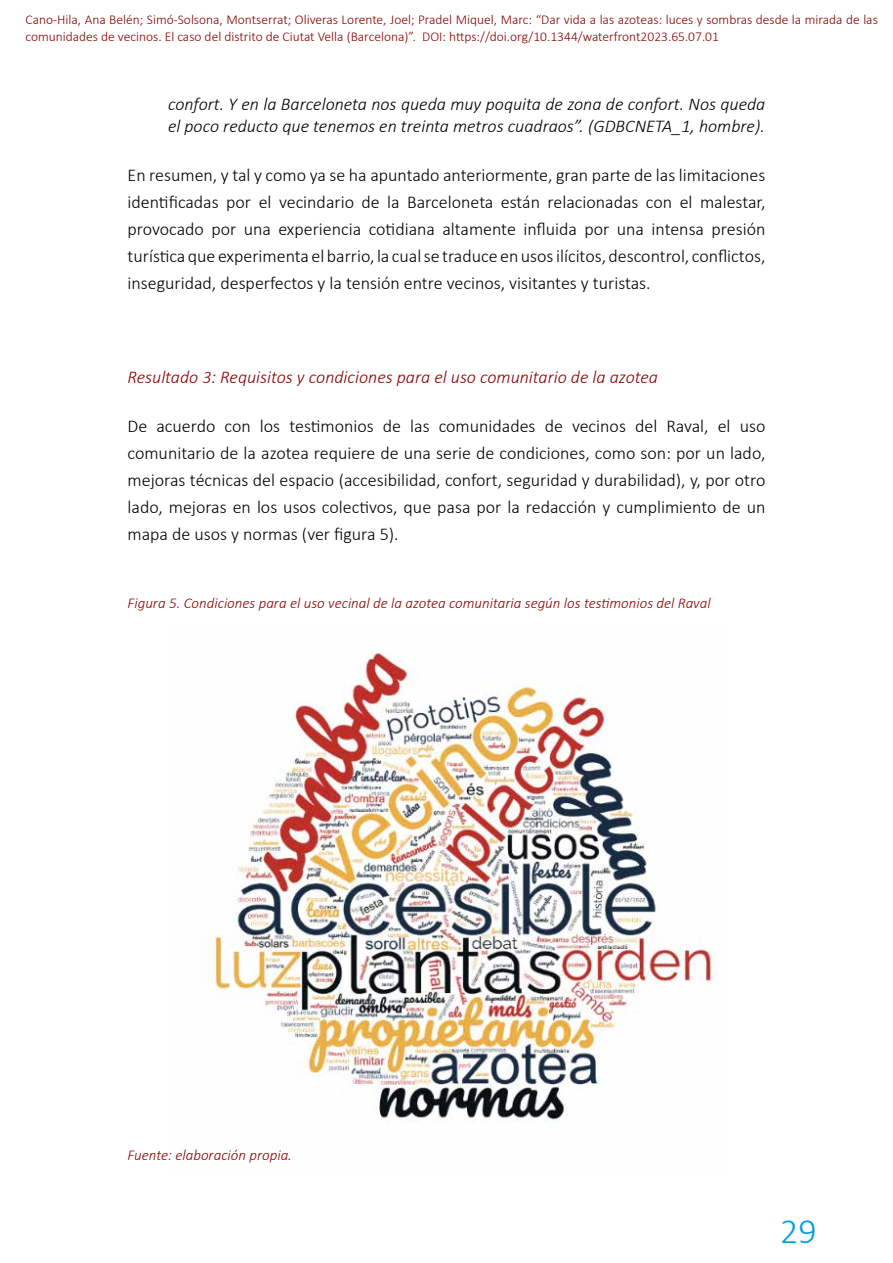
<style>
.page{position:relative;width:893px;height:1263px;background:#fff}
.page>*{position:absolute;margin:0;border:0;box-sizing:border-box;transform-origin:0 0}
.t1{font:300 36px "Calibri";color:#009ee0}
.t2{font:300 18px/27px "Calibri";color:#000;text-align:justify}
.t3{font:italic 300 18px/21.6px "Calibri";color:#000}
.t4{font:italic 300 18px "Calibri";color:#890000}
.t5{font:italic 300 15px "Calibri";color:#890000}
.t6{font:300 13.5px/16.2px "Calibri";color:#890000}
</style>
<div class="page">
<img style="left:209px;top:653px;width:507px;height:469px">
<p class="t6" style="left:26px;top:12px;width:854px">Cano-Hila, Ana Belén; Simó-Solsona, Montserrat; Oliveras Lorente, Joel; Pradel Miquel, Marc: “Dar vida a las azoteas: luces y sombras desde la mirada de las comunidades de vecinos. El caso del distrito de Ciutat Vella (Barcelona)”. DOI: https://doi.org/10.1344/waterfront2023.65.07.01</p>
<p class="t3" style="left:168px;top:93px;width:599px">confort. Y en la Barceloneta nos queda muy poquita de zona de confort. Nos queda el poco reducto que tenemos en treinta metros cuadraos”. (GDBCNETA_1, hombre).</p>
<p class="t2" style="left:128px;top:161px;width:639px">En resumen, y tal y como ya se ha apuntado anteriormente, gran parte de las limitaciones identificadas por el vecindario de la Barceloneta están relacionadas con el malestar, provocado por una experiencia cotidiana altamente influida por una intensa presión turística que experimenta el barrio, la cual se traduce en usos ilícitos, descontrol, conflictos, inseguridad, desperfectos y la tensión entre vecinos, visitantes y turistas.</p>
<p class="t4" style="left:128px;top:366px;width:532px">Resultado 3: Requisitos y condiciones para el uso comunitario de la azotea</p>
<p class="t2" style="left:128px;top:413px;width:639px">De acuerdo con los testimonios de las comunidades de vecinos del Raval, el uso comunitario de la azotea requiere de una serie de condiciones, como son: por un lado, mejoras técnicas del espacio (accesibilidad, confort, seguridad y durabilidad), y, por otro lado, mejoras en los usos colectivos, que pasa por la redacción y cumplimiento de un mapa de usos y normas (ver figura 5).</p>
<p class="t5" style="left:128px;top:593px;width:585px">Figura 5. Condiciones para el uso vecinal de la azotea comunitaria según los testimonios del Raval</p>
<p class="t5" style="left:128px;top:1146px;width:166px">Fuente: elaboración propia.</p>
<h1 class="t1" style="left:780px;top:1209px;width:38px">29</h1>
</div>
